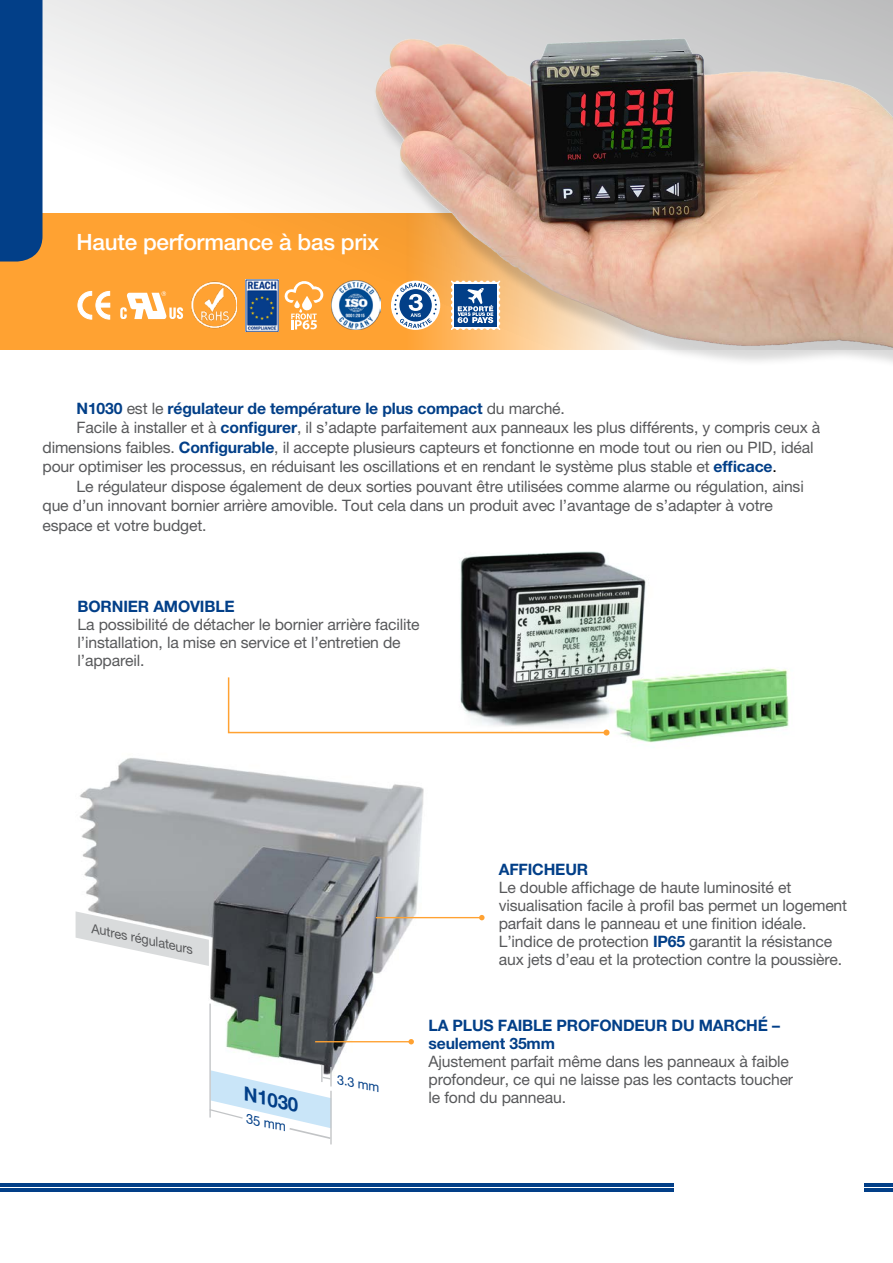
<style>
.page{position:relative;width:893px;height:1263px;background:#fff}
.page>*{position:absolute;margin:0;border:0;box-sizing:border-box;transform-origin:0 0}
.t1{font:500 22.5px "Helvetica Neue LT Pro";letter-spacing:-.01em;color:#fff}
.t2{font:italic 700 19.05px "Helvetica Neue LT Pro";color:#023f88}
.t3{font:15.75px/18px "Helvetica Neue LT Pro";letter-spacing:-.01em;color:#58595b}
.t4{font:700 15.75px/18px "Helvetica Neue LT Pro";letter-spacing:-.01em;color:#023f88}
.t5{font:italic 13.35px "Helvetica Neue LT Pro";color:#023f88}
.t6{font:italic 12.9px "Helvetica Neue LT Pro";color:#58595b}
.t7{font:italic 12.9px "Helvetica Neue LT Pro";color:#023f88}
.s1{font-weight:400;color:#58595b}
.s2{font-weight:700;color:#023f88}
.s3{color:#000}
</style>
<div class="page">
<svg style="left:43px;top:0;width:326px;height:200px;fill:#eff0f0"></svg>
<div style="left:0;top:213px;width:893px;height:137px;background:#ffa232"></div>
<img style="left:369px;top:0;width:524px;height:363px">
<div style="left:0;top:0;width:43px;height:261px;background:#023f88"></div>
<img style="left:75px;top:758px;width:382px;height:314px">
<svg style="left:76px;top:911px;width:133px;height:55px"></svg>
<hr style="left:376px;top:917px;width:106px;height:1px;background:#ffa232">
<svg style="left:479px;top:915px;width:6px;height:5px"></svg>
<hr style="left:315px;top:1041px;width:96px;height:1px;background:#ffa232">
<svg style="left:408px;top:1039px;width:6px;height:5px"></svg>
<hr style="left:209px;top:1003px;width:2px;height:114px;background:#c2c4c6">
<hr style="left:330px;top:1091px;width:2px;height:53px;background:#c2c4c6">
<svg style="left:208px;top:1065px;width:124px;height:75px"></svg>
<img style="left:427px;top:551px;width:362px;height:224px">
<svg style="left:227px;top:676px;width:382px;height:59px"></svg>
<hr style="left:0;top:1183px;width:673px;height:3px;background:#023f88">
<hr style="left:0;top:1188px;width:673px;height:3px;background:#023f88">
<hr style="left:864px;top:1183px;width:29px;height:3px;background:#023f88">
<hr style="left:864px;top:1188px;width:29px;height:3px;background:#023f88">
<img style="left:245px;top:279px;width:33px;height:52px">
<svg style="left:284px;top:281px;width:40px;height:48px"></svg>
<img style="left:191px;top:282px;width:45px;height:47px">
<svg style="left:120px;top:291px;width:63px;height:28px"></svg>
<svg style="left:78px;top:291px;width:32px;height:28px"></svg>
<img style="left:331px;top:281px;width:49px;height:49px">
<svg style="left:451px;top:281px;width:49px;height:49px;background:#6889b0"></svg>
<div style="left:391px;top:281px;width:49px;height:49px;background:#fff;border-radius:50%"></div>
<svg style="left:394px;top:283px;width:43px;height:45px"></svg>
<h1 class="t1" style="left:77px;top:229px;width:304px">Haute performance à bas prix</h1>
<p class="t4" style="left:77px;top:399px;width:490px">N1030 <span class="s1">est le</span> régulateur de température le plus compact <span class="s1">du marché.</span></p>
<p class="t3" style="left:77px;top:418px;width:745px">Facile à installer et à <span class="s2">configurer</span>, il s’adapte parfaitement aux panneaux les plus différents, y compris ceux à</p>
<p class="t3" style="left:43px;top:438px;width:773px">dimensions faibles. <span class="s2">Configurable</span>, il accepte plusieurs capteurs et fonctionne en mode tout ou rien ou PID, idéal</p>
<p class="t3" style="left:43px;top:457px;width:736px">pour optimiser les processus, en réduisant les oscillations et en rendant le système plus stable et <span class="s2">efficace</span><span class="s3">.</span></p>
<p class="t3" style="left:77px;top:477px;width:729px">Le régulateur dispose également de deux sorties pouvant être utilisées comme alarme ou régulation, ainsi</p>
<p class="t3" style="left:43px;top:496px;width:732px">que d’un innovant bornier arrière amovible. Tout cela dans un produit avec l’avantage de s’adapter à votre</p>
<p class="t3" style="left:43px;top:516px;width:166px">espace et votre budget.</p>
<p class="t4" style="left:78px;top:597px;width:159px">BORNIER AMOVIBLE</p>
<p class="t3" style="left:78px;top:615px;width:344px">La possibilité de détacher le bornier arrière facilite l’installation, la mise en service et l’entretien de l’appareil.</p>
<p class="t6" style="left:94px;top:921px;width:105px;rotate:12deg">Autres régulateurs</p>
<p class="t4" style="left:499px;top:860px;width:91px">AFFICHEUR</p>
<p class="t3" style="left:499px;top:878px;width:350px">Le double affichage de haute luminosité et visualisation facile à profil bas permet un logement parfait dans le panneau et une finition idéale.<br>L’indice de protection <span class="s2">IP65</span> garantit la résistance aux jets d’eau et la protection contre la poussière.</p>
<p class="t4" style="left:428px;top:1016px;width:353px">LA PLUS FAIBLE PROFONDEUR DU MARCHÉ – seulement 35mm</p>
<p class="t3" style="left:428px;top:1052px;width:366px">Ajustement parfait même dans les panneaux à faible profondeur, ce qui ne laisse pas les contacts toucher</p>
<p class="t7" style="left:340px;top:1072px;width:45px;rotate:12deg">3.3 mm</p>
<p class="t2" style="left:248px;top:1082px;width:57px;rotate:13deg">N1030</p>
<p class="t3" style="left:428px;top:1088px;width:139px">le fond du panneau.</p>
<p class="t5" style="left:249px;top:1110px;width:42px;rotate:12deg">35 mm</p>
</div>
